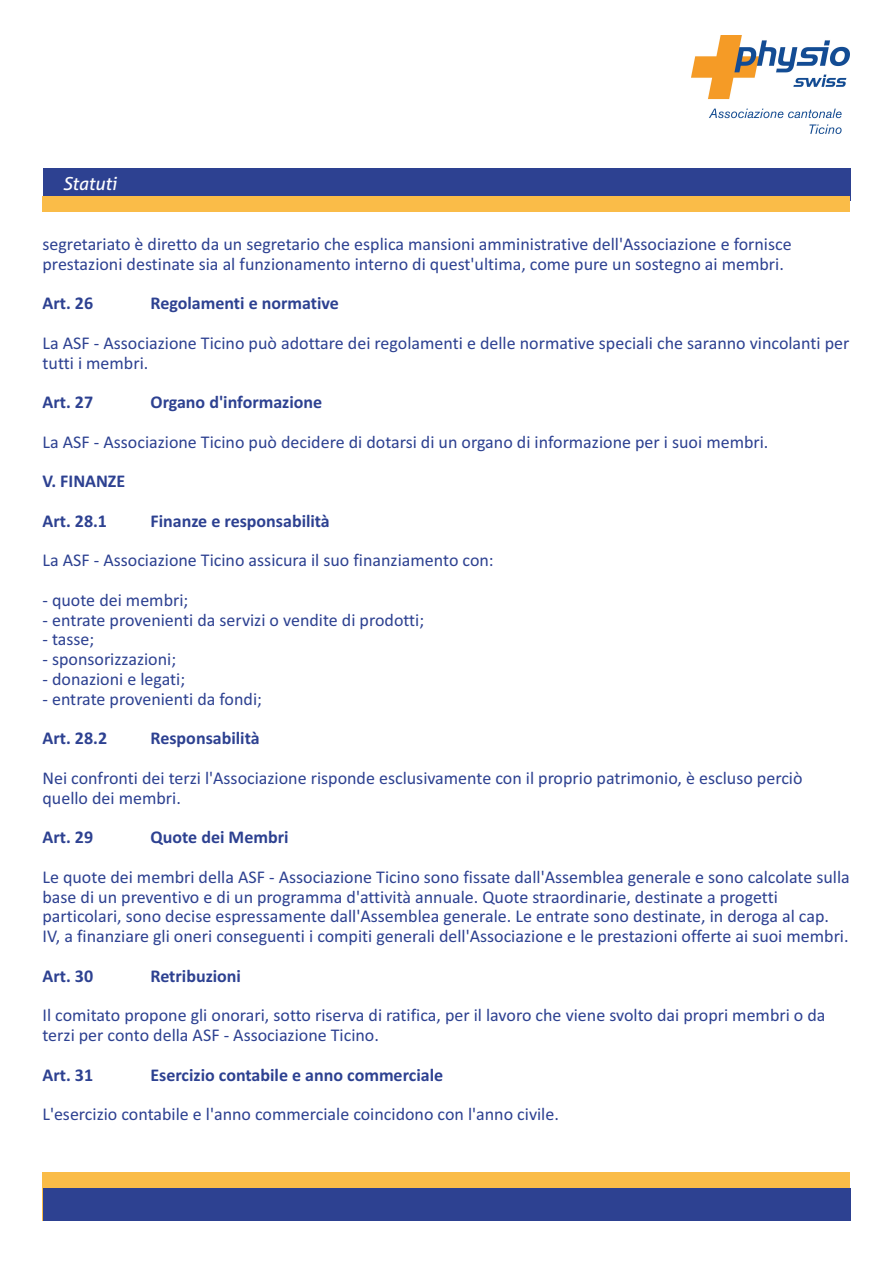
<style>
.page{position:relative;width:893px;height:1263px;background:#fff}
.page>*{position:absolute;margin:0;border:0;box-sizing:border-box;transform-origin:0 0}
.t1{font:18px/19.8px "Calibri";color:#2d4191}
.t2{font:700 18px "Calibri";color:#2d4191}
.t3{font:italic 18px "Aller";color:#fefefe}
</style>
<div class="page">
<div style="left:43px;top:168px;width:807px;height:33px;background:#2d4191"></div>
<div style="left:43px;top:1172px;width:807px;height:48px;background:#fabc48"></div>
<div style="left:43px;top:196px;width:807px;height:15px;background:#fabc48"></div>
<div style="left:43px;top:1187px;width:807px;height:33px;background:#2d4191"></div>
<img style="left:691px;top:36px;width:159px;height:98px">
<p class="t3" style="left:63px;top:176px;width:55px">Statuti</p>
<p class="t1" style="left:43px;top:235px;width:751px">segretariato è diretto da un segretario che esplica mansioni amministrative dell'Associazione e fornisce prestazioni destinate sia al funzionamento interno di quest'ultima, come pure un sostegno ai membri.</p>
<p class="t2" style="left:42px;top:296px;width:52px">Art. 26</p>
<p class="t2" style="left:150px;top:296px;width:190px">Regolamenti e normative</p>
<p class="t1" style="left:43px;top:334px;width:808px">La ASF - Associazione Ticino può adottare dei regolamenti e delle normative speciali che saranno vincolanti per tutti i membri.</p>
<p class="t2" style="left:43px;top:395px;width:52px">Art. 27</p>
<p class="t2" style="left:151px;top:395px;width:173px">Organo d'informazione</p>
<p class="t1" style="left:43px;top:433px;width:727px">La ASF - Associazione Ticino può decidere di dotarsi di un organo di informazione per i suoi membri.</p>
<p class="t2" style="left:42px;top:474px;width:84px">V. FINANZE</p>
<p class="t2" style="left:42px;top:513px;width:66px">Art. 28.1</p>
<p class="t2" style="left:150px;top:513px;width:181px">Finanze e responsabilità</p>
<p class="t1" style="left:42px;top:552px;width:453px">La ASF - Associazione Ticino assicura il suo finanziamento con:</p>
<p class="t1" style="left:42px;top:591px;width:147px">- quote dei membri;</p>
<p class="t1" style="left:42px;top:631px;width:53px">- tasse;</p>
<p class="t1" style="left:43px;top:611px;width:383px">- entrate provenienti da servizi o vendite di prodotti;</p>
<p class="t1" style="left:42px;top:651px;width:135px">- sponsorizzazioni;</p>
<p class="t1" style="left:42px;top:670px;width:144px">- donazioni e legati;</p>
<p class="t1" style="left:42px;top:690px;width:221px">- entrate provenienti da fondi;</p>
<p class="t2" style="left:43px;top:731px;width:66px">Art. 28.2</p>
<p class="t2" style="left:151px;top:731px;width:111px">Responsabilità</p>
<p class="t1" style="left:42px;top:769px;width:762px">Nei confronti dei terzi l'Associazione risponde esclusivamente con il proprio patrimonio, è escluso perciò quello dei membri.</p>
<p class="t2" style="left:43px;top:830px;width:52px">Art. 29</p>
<p class="t2" style="left:151px;top:830px;width:140px">Quote dei Membri</p>
<p class="t1" style="left:42px;top:868px;width:809px">Le quote dei membri della ASF - Associazione Ticino sono fissate dall'Assemblea generale e sono calcolate sulla base di un preventivo e di un programma d'attività annuale. Quote straordinarie, destinate a progetti particolari, sono decise espressamente dall'Assemblea generale. Le entrate sono destinate, in deroga al cap.<br>IV, a finanziare gli oneri conseguenti i compiti generali dell'Associazione e le prestazioni offerte ai suoi membri.</p>
<p class="t2" style="left:42px;top:968px;width:52px">Art. 30</p>
<p class="t2" style="left:150px;top:968px;width:92px">Retribuzioni</p>
<p class="t1" style="left:42px;top:1007px;width:785px">Il comitato propone gli onorari, sotto riserva di ratifica, per il lavoro che viene svolto dai propri membri o da terzi per conto della ASF - Associazione Ticino.</p>
<p class="t2" style="left:42px;top:1067px;width:52px">Art. 31</p>
<p class="t2" style="left:150px;top:1067px;width:294px">Esercizio contabile e anno commerciale</p>
<p class="t1" style="left:42px;top:1106px;width:518px">L'esercizio contabile e l'anno commerciale coincidono con l'anno civile.</p>
</div>
